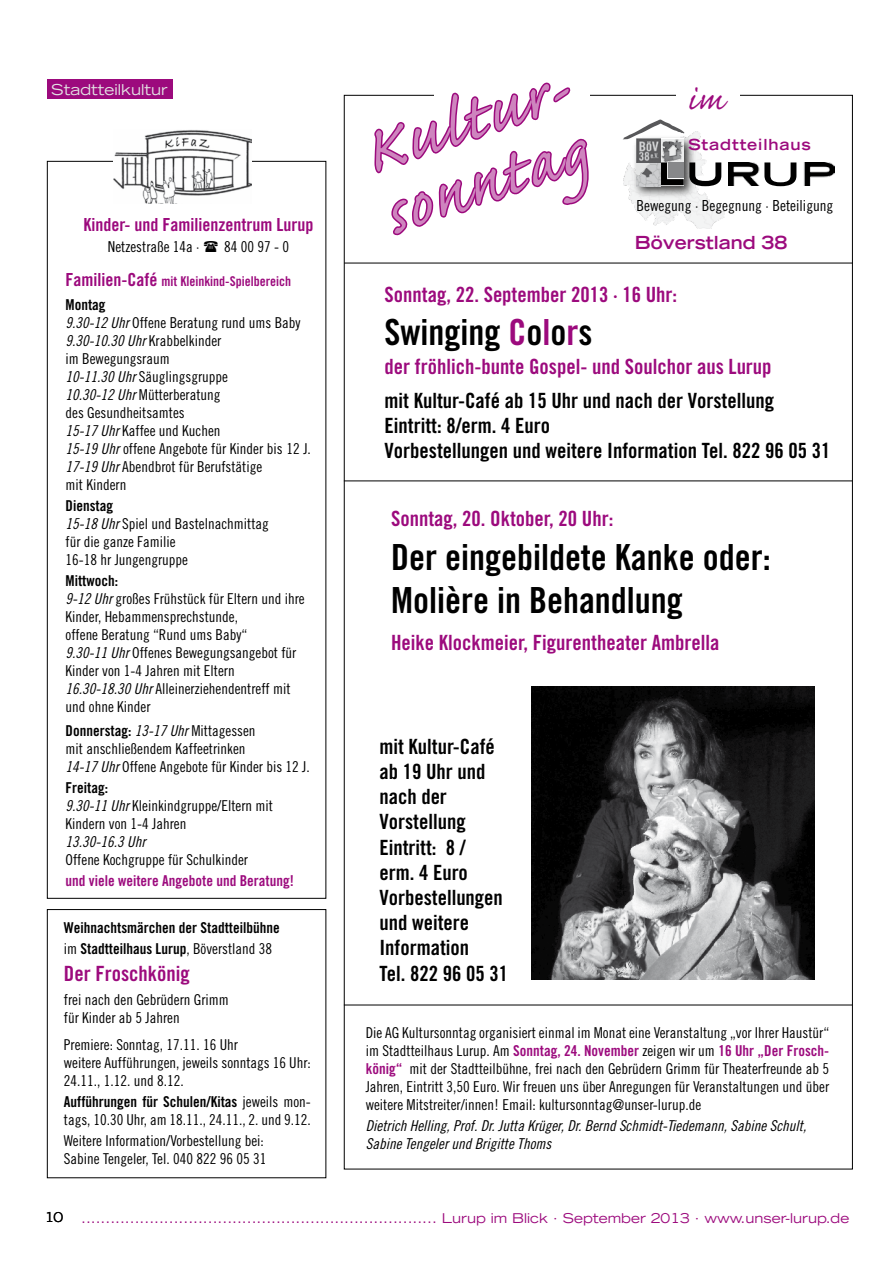
<style>
.page{position:relative;width:893px;height:1263px;background:#fff}
.page>*{position:absolute;margin:0;border:0;box-sizing:border-box;transform-origin:0 0}
.t1{font:81.15px/64.2px "Caflisch Script";color:#ce84be}
.t2{font:39.9px "Caflisch Script";color:#9c0a7d}
.t3{font:36px/43.2px "Trade Gothic Bold Cond Twenty";color:#000}
.t4{font:21px/25.2px "Trade Gothic Bold Cond Twenty";color:#000}
.t5{font:21px "Trade Gothic Bold Cond Twenty";color:#9c0a7d}
.t6{font:18px "Trade Gothic Bold Cond Twenty";color:#9c0a7d}
.t7{font:700 expanded 18px "Trade Gothic LH";color:#9c0a7d}
.t8{font:15.3px "Trade Gothic Cond Eighteen";color:#000}
.t9{font:700 expanded 15.3px "Trade Gothic LH";letter-spacing:.055em;color:#9c0a7d}
.t10{font:15px/18px "Trade Gothic Cond Eighteen";color:#000}
.t11{font:15px/21px "Trade Gothic Bold Cond Twenty";color:#000}
.t12{font:15px/18px "Trade Gothic Cond Eighteen Obl";color:#000}
.t13{font:15px "Trade Gothic Bold Cond Twenty";color:#9c0a7d}
.t14{font:expanded 15px "Trade Gothic LH";color:#e3e4e4}
.t15{font:expanded 13.5px "Trade Gothic LH";color:#9c0a7d}
.t16{font:13.5px "Trade Gothic Bold Cond Twenty";color:#9c0a7d}
.t17{font:expanded 13.5px "Trade Gothic LH";color:#000}
.s1{font-size:18px}
.s2{font-family:"Trade Gothic Cond Eighteen Obl"}
.s3{font-family:"Trade Gothic Cond Eighteen"}
.s4{color:#9c0a7d}
.s5{font-family:"Trade Gothic Cond Eighteen";color:#000}
.s6{font-family:"Trade Gothic Bold Cond Twenty";color:#9c0a7d}
</style>
<div class="page">
<div style="left:47px;top:909px;width:279px;height:269px;border:1px solid #000"></div>
<div style="left:47px;top:80px;width:125px;height:19px;background:#9c0a7d"></div>
<img style="left:114px;top:130px;width:138px;height:74px">
<img style="left:628px;top:162px;width:96px;height:66px">
<div style="left:632px;top:135px;width:64px;height:64px;background:#000;opacity:.75"></div>
<img style="left:729px;top:162px;width:105px;height:24px">
<svg style="left:764px;top:162px;width:32px;height:24px"></svg>
<svg style="left:623px;top:119px;width:98px;height:67px"></svg>
<svg style="left:373px;top:82px;width:217px;height:181px"></svg>
<hr style="left:344px;top:480px;width:508px;height:1px;background:#000">
<hr style="left:344px;top:1005px;width:508px;height:1px;background:#000">
<hr style="left:344px;top:263px;width:509px;height:1px;background:#000">
<img style="left:531px;top:687px;width:284px;height:293px">
<p class="t14" style="left:51px;top:80px;width:118px">Stadtteilkultur</p>
<p class="t6" style="left:84px;top:214px;width:231px">Kinder- und Familienzentrum Lurup</p>
<p class="t10" style="left:108px;top:238px;width:93px">Netzestraße 14a ·</p>
<p class="t10" style="left:224px;top:238px;width:66px">84 00 97 - 0</p>
<p class="t16" style="left:66px;top:273px;width:227px"><span class="s1">Familien-Café</span> mit Kleinkind-Spielbereich</p>
<p class="t11" style="left:66px;top:294px;width:41px">Montag</p>
<p class="t10" style="left:66px;top:313px;width:236px"><span class="s2">9.30-12 Uhr</span> Offene Beratung rund ums Baby</p>
<p class="t12" style="left:66px;top:331px;width:157px">9.30-10.30 Uhr <span class="s3">Krabbelkinder</span></p>
<p class="t10" style="left:66px;top:349px;width:247px">im Bewegungsraum<br><span class="s2">10-11.30 Uhr</span> Säuglingsgruppe<br><span class="s2">10.30-12 Uhr</span> Mütterberatung<br>des Gesundheitsamtes<br><span class="s2">15-17 Uhr</span> Kaffee und Kuchen<br><span class="s2">15-19 Uhr</span> offene Angebote für Kinder bis 12 J.<br><span class="s2">17-19 Uhr</span> Abendbrot für Berufstätige<br>mit Kindern</p>
<p class="t11" style="left:66px;top:495px;width:49px">Dienstag</p>
<p class="t10" style="left:66px;top:514px;width:205px"><span class="s2">15-18 Uhr</span> Spiel und Bastelnachmittag für die ganze Familie<br>16-18 hr Jungengruppe</p>
<p class="t11" style="left:66px;top:570px;width:54px">Mittwoch:</p>
<p class="t10" style="left:66px;top:589px;width:241px"><span class="s2">9-12 Uhr</span> großes Frühstück für Eltern und ihre Kinder, Hebammensprechstunde,<br>offene Beratung “Rund ums Baby“<br><span class="s2">9.30-11 Uhr</span> Offenes Bewegungsangebot für Kinder von 1-4 Jahren mit Eltern<br><span class="s2">16.30-18.30 Uhr</span> Alleinerziehendentreff mit und ohne Kinder</p>
<p class="t11" style="left:66px;top:720px;width:191px">Donnerstag: <span class="s2">13-17 Uhr</span> <span class="s3">Mittagessen</span></p>
<p class="t10" style="left:66px;top:739px;width:246px">mit anschließendem Kaffeetrinken<br><span class="s2">14-17 Uhr</span> Offene Angebote für Kinder bis 12 J.</p>
<p class="t11" style="left:66px;top:777px;width:44px">Freitag:</p>
<p class="t10" style="left:66px;top:796px;width:209px"><span class="s2">9.30-11 Uhr</span> Kleinkindgruppe/Eltern mit<br>Kindern von 1-4 Jahren</p>
<p class="t12" style="left:66px;top:832px;width:81px">13.30-16.3 Uhr</p>
<p class="t10" style="left:66px;top:850px;width:184px">Offene Kochgruppe für Schulkinder</p>
<p class="t13" style="left:66px;top:871px;width:230px">und viele weitere Angebote und Beratung!</p>
<p class="t11" style="left:64px;top:917px;width:217px">Weihnachtsmärchen der Stadtteilbühne <span class="s3">im</span> Stadtteilhaus Lurup<span class="s3">, Böverstland 38</span></p>
<h3 class="t5" style="left:64px;top:961px;width:127px">Der Froschkönig</h3>
<p class="t10" style="left:64px;top:990px;width:166px">frei nach den Gebrüdern Grimm für Kinder ab 5 Jahren</p>
<p class="t10" style="left:64px;top:1035px;width:248px">Premiere: Sonntag, 17.11. 16 Uhr<br>weitere Aufführungen, jeweils sonntags 16 Uhr:<br>24.11., 1.12. und 8.12.</p>
<p class="t11" style="left:64px;top:1091px;width:248px">Aufführungen für Schulen/Kitas <span class="s3">jeweils mon-</span></p>
<p class="t10" style="left:64px;top:1109px;width:248px;line-height:21px">tags, 10.30 Uhr, am 18.11., 24.11., 2. und 9.12.<br>Weitere Information/Vorbestellung bei:</p>
<p class="t10" style="left:64px;top:1149px;width:204px">Sabine Tengeler, Tel. 040 822 96 05 31</p>
<h1 class="t1" style="left:356px;top:127px;width:233px;rotate:-18deg">Kultur&shy;sonntag</h1>
<h2 class="t2" style="left:687px;top:79px;width:38px">im</h2>
<p class="t9" style="left:688px;top:135px;width:124px">Stadtteilhaus</p>
<p class="t8" style="left:636px;top:196px;width:198px">Bewegung · Begegnung · Beteiligung</p>
<p class="t7" style="left:635px;top:230px;width:154px">Böverstland 38</p>
<h3 class="t5" style="left:385px;top:282px;width:294px">Sonntag, 22. September 2013 · 16 Uhr:</h3>
<h3 class="t3" style="left:385px;top:311px;width:209px">Swinging <span class="s4">C</span>o<span class="s4">l</span>o<span class="s4">r</span>s</h3>
<h3 class="t5" style="left:385px;top:353px;width:389px">der fröhlich-bunte Gospel- und Soulchor aus Lurup</h3>
<h3 class="t4" style="left:385px;top:388px;width:447px">mit Kultur-Café ab 15 Uhr und nach der Vorstellung<br>Eintritt: 8/erm. 4 Euro<br>Vorbestellungen und weitere Information Tel. 822 96 05 31</h3>
<h3 class="t5" style="left:391px;top:506px;width:224px">Sonntag, 20. Oktober, 20 Uhr:</h3>
<h3 class="t3" style="left:391px;top:535px;width:381px">Der eingebildete Kanke oder:<br>Molière in Behandlung</h3>
<h3 class="t5" style="left:391px;top:630px;width:330px">Heike Klockmeier, Figurentheater Ambrella</h3>
<h3 class="t4" style="left:379px;top:733px;width:130px">mit Kultur-Café ab 19 Uhr und nach der<br>Vorstellung<br>Eintritt: 8 /<br>erm. 4 Euro<br>Vorbestellungen und weitere<br>Information<br>Tel. 822 96 05 31</h3>
<p class="t10" style="left:366px;top:1024px;width:465px">Die AG Kultursonntag organisiert einmal im Monat eine Veranstaltung „vor Ihrer Haustür“</p>
<p class="t13" style="left:366px;top:1042px;width:465px"><span class="s5">im Stadtteilhaus Lurup. Am</span> Sonntag, 24. November <span class="s5">zeigen wir um</span> 16 Uhr „Der Frosch-</p>
<p class="t10" style="left:366px;top:1060px;width:465px;text-align:justify"><span class="s6">könig“</span> mit der Stadtteilbühne, frei nach den Gebrüdern Grimm für Theaterfreunde ab 5<br>Jahren, Eintritt 3,50 Euro. Wir freuen uns über Anregungen für Veranstaltungen und über weitere Mitstreiter/innen! Email: kultursonntag@unser-lurup.de</p>
<p class="t12" style="left:366px;top:1117px;width:442px">Dietrich Helling, Prof. Dr. Jutta Krüger, Dr. Bernd Schmidt-Tiedemann, Sabine Schult,<br>Sabine Tengeler und Brigitte Thoms</p>
<p class="t17" style="left:45px;top:1209px;width:20px">10</p>
<p class="t15" style="left:81px;top:1209px;width:6px">.........................................................................</p>
<p class="t15" style="left:442px;top:1209px;width:409px">Lurup im Blick · September 2013 · www. unser-lurup. de</p>
</div>
